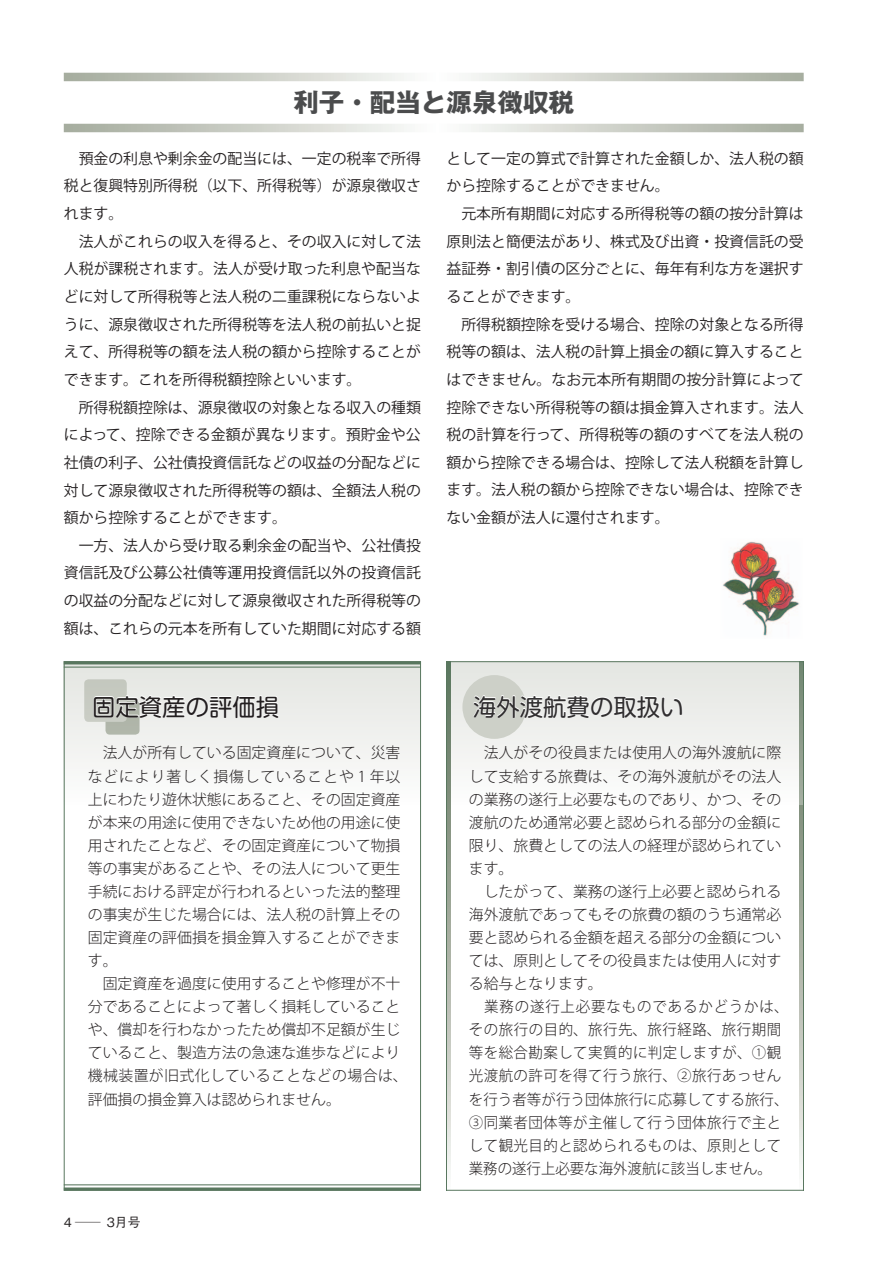
<style>
.page{position:relative;width:893px;height:1263px;background:#fff}
.page>*{position:absolute;margin:0;border:0;box-sizing:border-box;transform-origin:0 0}
.t1{font:700 25.5px "Gothic MB101 Pr 6 N";color:#4b4c4d}
.t2{font:23.4px "Shin M Go Pr 6 N";color:#312f30}
.t3{font:23.4px "Shin M Go Pr 6 N";color:#231f20}
.t4{font:14.85px/27.6px "Koz Go Pro";color:#231f20}
.t5{font:300 14.85px/23.1px "Koz Go Pro";color:#231f20}
.t6{font:500 12.75px "Gothic BBB Pr 6 N";color:#231f20}
</style>
<div class="page">
<svg style="left:799px;top:805px;width:4px;height:385px"></svg>
<svg style="left:64px;top:73px;width:740px;height:8px"></svg>
<svg style="left:64px;top:124px;width:740px;height:8px"></svg>
<div style="left:447px;top:662px;width:357px;height:143px;background:linear-gradient(to bottom,#e0e2de,#fcfcfc)"></div>
<hr style="left:803px;top:661px;width:1px;height:530px;background:#59775f">
<svg style="left:447px;top:662px;width:4px;height:528px"></svg>
<hr style="left:446px;top:1190px;width:358px;height:1px;background:#59775f">
<hr style="left:446px;top:661px;width:358px;height:1px;background:#59775f">
<hr style="left:446px;top:661px;width:1px;height:530px;background:#59775f">
<div style="left:462px;top:675px;width:64px;height:64px;background:#cdd0c8;border-radius:50%"></div>
<svg style="left:66px;top:664px;width:353px;height:103px"></svg>
<svg style="left:64px;top:1187px;width:357px;height:4px"></svg>
<hr style="left:64px;top:1184px;width:357px;height:1px;background:#59775f">
<hr style="left:64px;top:661px;width:357px;height:3px;background:#59775f">
<hr style="left:64px;top:666px;width:357px;height:2px;background:#59775f">
<svg style="left:473px;top:673px;width:210px;height:47px"></svg>
<svg style="left:93px;top:687px;width:186px;height:32px"></svg>
<img style="left:722px;top:541px;width:78px;height:95px">
<h1 class="t1" style="left:293px;top:81px;width:282px">利子・配当と源泉徴収税</h1>
<p class="t4" style="left:64px;top:145px;width:359px">　預金の利息や剰余金の配当には、一定の税率で所得税と復興特別所得税（以下、所得税等）が源泉徴収されます。<br>　法人がこれらの収入を得ると、その収入に対して法人税が課税されます。法人が受け取った利息や配当などに対して所得税等と法人税の二重課税にならないように、源泉徴収された所得税等を法人税の前払いと捉えて、所得税等の額を法人税の額から控除することができます。これを所得税額控除といいます。<br>　所得税額控除は、源泉徴収の対象となる収入の種類によって、控除できる金額が異なります。預貯金や公社債の利子、公社債投資信託などの収益の分配などに対して源泉徴収された所得税等の額は、全額法人税の額から控除することができます。<br>　一方、法人から受け取る剰余金の配当や、公社債投資信託及び公募公社債等運用投資信託以外の投資信託の収益の分配などに対して源泉徴収された所得税等の額は、これらの元本を所有していた期間に対応する額</p>
<p class="t4" style="left:446px;top:145px;width:359px">として一定の算式で計算された金額しか、法人税の額から控除することができません。<br>　元本所有期間に対応する所得税等の額の按分計算は原則法と簡便法があり、株式及び出資・投資信託の受益証券・割引債の区分ごとに、毎年有利な方を選択することができます。<br>　所得税額控除を受ける場合、控除の対象となる所得税等の額は、法人税の計算上損金の額に算入することはできません。なお元本所有期間の按分計算によって控除できない所得税等の額は損金算入されます。法人税の計算を行って、所得税等の額のすべてを法人税の額から控除できる場合は、控除して法人税額を計算します。法人税の額から控除できない場合は、控除できない金額が法人に還付されます。</p>
<h2 class="t3" style="left:92px;top:688px;width:189px">固定資産の評価損</h2>
<p class="t5" style="left:88px;top:741px;width:321px">　法人が所有している固定資産について、災害などにより著しく損傷していることや 1 年以上にわたり遊休状態にあること、その固定資産が本来の用途に使用できないため他の用途に使用されたことなど、その固定資産について物損等の事実があることや、その法人について更生手続における評定が行われるといった法的整理の事実が生じた場合には、法人税の計算上その固定資産の評価損を損金算入することができます。<br>　固定資産を過度に使用することや修理が不十分であることによって著しく損耗していることや、償却を行わなかったため償却不足額が生じていること、製造方法の急速な進歩などにより機械装置が旧式化していることなどの場合は、評価損の損金算入は認められません。</p>
<p class="t6" style="left:107px;top:1212px;width:35px">3月号</p>
<p class="t6" style="left:64px;top:1212px;width:38px">4 ─</p>
<h2 class="t2" style="left:473px;top:688px;width:212px">海外渡航費の取扱い</h2>
<p class="t5" style="left:469px;top:741px;width:321px">　法人がその役員または使用人の海外渡航に際して支給する旅費は、その海外渡航がその法人の業務の遂行上必要なものであり、かつ、その渡航のため通常必要と認められる部分の金額に限り、旅費としての法人の経理が認められています。<br>　したがって、業務の遂行上必要と認められる海外渡航であってもその旅費の額のうち通常必要と認められる金額を超える部分の金額については、原則としてその役員または使用人に対する給与となります。<br>　業務の遂行上必要なものであるかどうかは、その旅行の目的、旅行先、旅行経路、旅行期間等を総合勘案して実質的に判定しますが、①観光渡航の許可を得て行う旅行、②旅行あっせんを行う者等が行う団体旅行に応募してする旅行、<br>③同業者団体等が主催して行う団体旅行で主として観光目的と認められるものは、原則として業務の遂行上必要な海外渡航に該当しません。</p>
</div>
